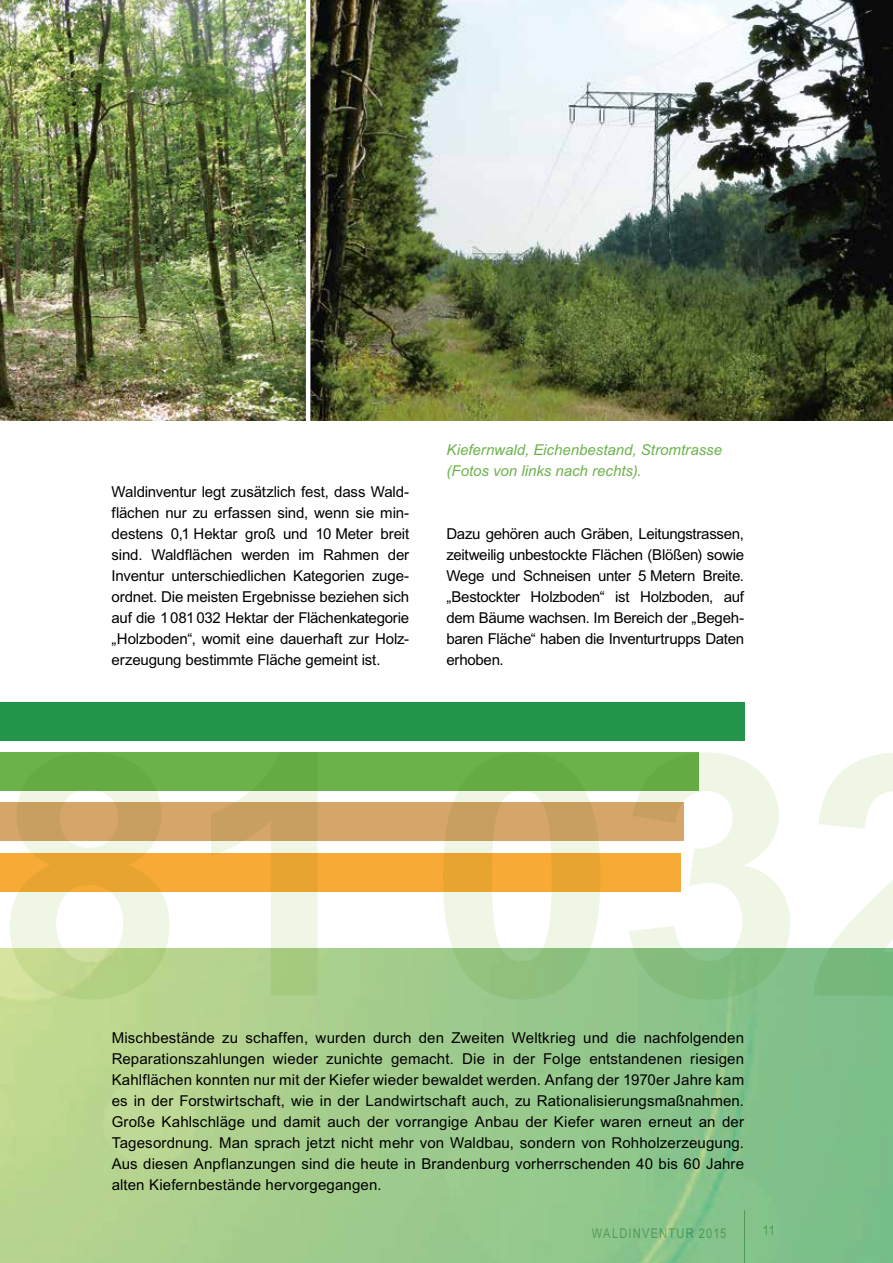
<style>
.page{position:relative;width:893px;height:1263px;background:#fff}
.page>*{position:absolute;margin:0;border:0;box-sizing:border-box;transform-origin:0 0}
.t1{font:15px/21px "Arial MT Std";letter-spacing:-.01em;color:#000;text-align:justify}
.t2{font:italic 15px/21px "Arial MT Std";color:#6cb24b}
.t3{font:13.5px "Arial Narrow MT Std";letter-spacing:.09em;color:#446d4c}
</style>
<div class="page">
<img style="left:0;top:0;width:306px;height:421px">
<img style="left:310px;top:0;width:583px;height:421px">
<img style="left:0;top:999px;width:893px;height:264px">
<div style="left:0;top:702px;width:744px;height:39px;background:#22954b"></div>
<svg style="left:0;top:752px;width:893px;height:247px"></svg>
<p class="t1" style="left:112px;top:481px;width:299px">Waldinventur legt zusätzlich fest, dass Wald&shy;flächen nur zu erfassen sind, wenn sie min&shy;destens 0,1 Hektar groß und 10 Meter breit sind. Waldflächen werden im Rahmen der Inventur unterschiedlichen Kategorien zuge&shy;ordnet. Die meisten Ergebnisse beziehen sich auf die 1081032 Hektar der Flächenkategorie „Holzboden“, womit eine dauerhaft zur Holz&shy;erzeugung bestimmte Fläche gemeint ist.</p>
<p class="t2" style="left:446px;top:439px;width:277px">Kiefernwald, Eichenbestand, Stromtrasse (Fotos von links nach rechts).</p>
<p class="t1" style="left:446px;top:523px;width:299px">Dazu gehören auch Gräben, Leitungstrassen, zeitweilig unbestockte Flächen (Blößen) sowie Wege und Schneisen unter 5 Metern Breite. „Bestockter Holzboden“ ist Holzboden, auf dem Bäume wachsen. Im Bereich der „Begeh&shy;baren Fläche“ haben die Inventurtrupps Daten erhoben.</p>
<p class="t1" style="left:112px;top:1027px;width:634px">Mischbestände zu schaffen, wurden durch den Zweiten Weltkrieg und die nachfolgenden Reparationszahlungen wieder zunichte gemacht. Die in der Folge entstandenen riesigen Kahlflächen konnten nur mit der Kiefer wieder bewaldet werden. Anfang der 1970er Jahre kam es in der Forstwirtschaft, wie in der Landwirtschaft auch, zu Rationalisierungsmaßnahmen.<br>Große Kahlschläge und damit auch der vorrangige Anbau der Kiefer waren erneut an der Tagesordnung. Man sprach jetzt nicht mehr von Waldbau, sondern von Rohholzerzeugung.<br>Aus diesen Anpflanzungen sind die heute in Brandenburg vorherrschenden 40 bis 60 Jahre alten Kiefernbestände hervorgegangen.</p>
<p class="t3" style="left:592px;top:1225px;width:136px">WALDINVENTUR 2015</p>
<p class="t3" style="left:763px;top:1222px;width:14px">11</p>
</div>
